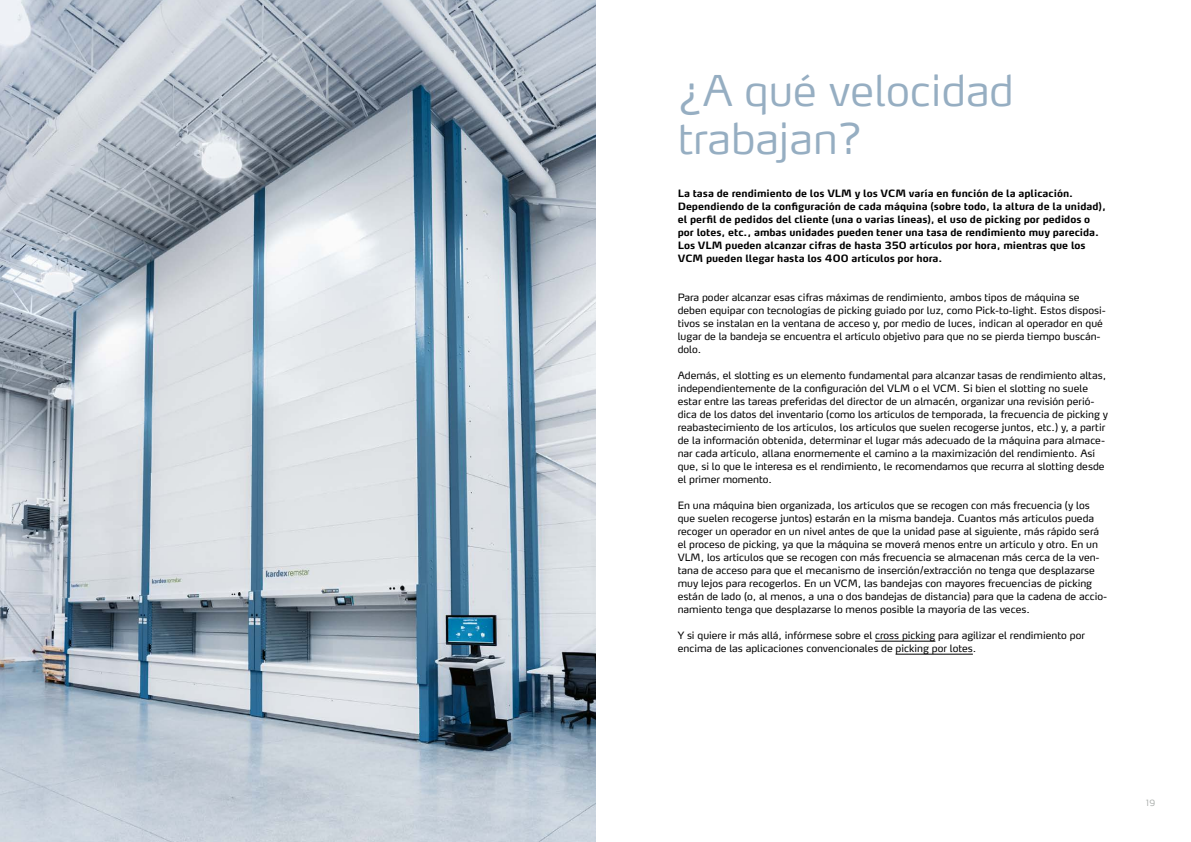
<style>
.page{position:relative;width:1191px;height:842px;background:#fff}
.page>*{position:absolute;margin:0;border:0;box-sizing:border-box;transform-origin:0 0}
.t1{font:300 42px/48px "Max OT";color:#96aec2}
.t2{font:10px/13px "Max OT";color:#000}
.t3{font:700 10px/13px "Max OT";color:#000}
.t4{font:300 8.5px "Max OT";color:#a8aca9}
</style>
<div class="page">
<img style="left:0;top:0;width:595px;height:842px">
<hr style="left:875px;top:641px;width:60px;height:1px;background:#000">
<hr style="left:895px;top:654px;width:78px;height:1px;background:#000">
<h1 class="t1" style="left:677px;top:66px;width:338px">¿A qué velocidad trabajan?</h1>
<p class="t3" style="left:677px;top:187px;width:430px">La tasa de rendimiento de los VLM y los VCM varía en función de la aplicación.<br>Dependiendo de la configuración de cada máquina (sobre todo, la altura de la unidad), el perfil de pedidos del cliente (una o varias líneas), el uso de picking por pedidos o por lotes, etc., ambas unidades pueden tener una tasa de rendimiento muy parecida.<br>Los VLM pueden alcanzar cifras de hasta 350 artículos por hora, mientras que los VCM pueden llegar hasta los 400 artículos por hora.</p>
<p class="t2" style="left:677px;top:291px;width:430px">Para poder alcanzar esas cifras máximas de rendimiento, ambos tipos de máquina se deben equipar con tecnologías de picking guiado por luz, como Pick-to-light. Estos disposi&shy;tivos se instalan en la ventana de acceso y, por medio de luces, indican al operador en qué lugar de la bandeja se encuentra el artículo objetivo para que no se pierda tiempo buscán&shy;dolo.</p>
<p class="t2" style="left:677px;top:369px;width:432px">Además, el slotting es un elemento fundamental para alcanzar tasas de rendimiento altas, independientemente de la configuración del VLM o el VCM. Si bien el slotting no suele estar entre las tareas preferidas del director de un almacén, organizar una revisión perió&shy;dica de los datos del inventario (como los artículos de temporada, la frecuencia de picking y reabastecimiento de los artículos, los artículos que suelen recogerse juntos, etc.) y, a partir de la información obtenida, determinar el lugar más adecuado de la máquina para almace&shy;nar cada artículo, allana enormemente el camino a la maximización del rendimiento. Así que, si lo que le interesa es el rendimiento, le recomendamos que recurra al slotting desde el primer momento.</p>
<p class="t2" style="left:677px;top:499px;width:431px">En una máquina bien organizada, los artículos que se recogen con más frecuencia (y los que suelen recogerse juntos) estarán en la misma bandeja. Cuantos más artículos pueda recoger un operador en un nivel antes de que la unidad pase al siguiente, más rápido será el proceso de picking, ya que la máquina se moverá menos entre un artículo y otro. En un VLM, los artículos que se recogen con más frecuencia se almacenan más cerca de la ven&shy;tana de acceso para que el mecanismo de inserción/extracción no tenga que desplazarse muy lejos para recogerlos. En un VCM, las bandejas con mayores frecuencias de picking están de lado (o, al menos, a una o dos bandejas de distancia) para que la cadena de accio&shy;namiento tenga que desplazarse lo menos posible la mayoría de las veces.</p>
<p class="t2" style="left:677px;top:629px;width:409px">Y si quiere ir más allá, infórmese sobre el cross picking para agilizar el rendimiento por encima de las aplicaciones convencionales de picking por lotes.</p>
<p class="t4" style="left:1146px;top:798px;width:11px">19</p>
</div>
